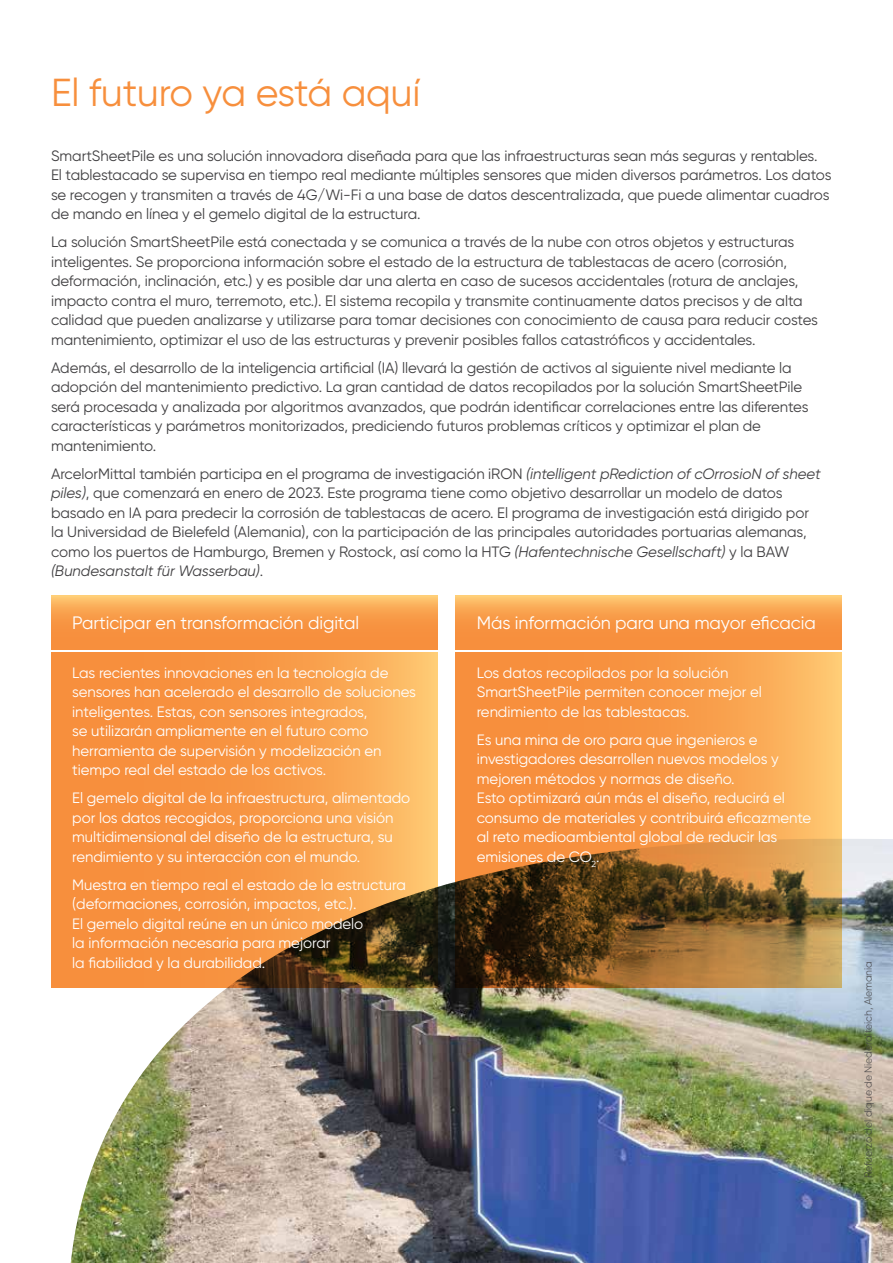
<style>
.page{position:relative;width:893px;height:1263px;background:#fff}
.page>*{position:absolute;margin:0;border:0;box-sizing:border-box;transform-origin:0 0}
.t1{font:39px "Gilroy";letter-spacing:-.005em;color:#f78f3d}
.t2{font:18px "Gilroy";letter-spacing:-.005em;color:#fff}
.t3{font:15px/19.5px "Gilroy";letter-spacing:-.005em;color:#414042}
.t4{font:15px/19.5px "Gilroy";letter-spacing:-.005em;color:#fff}
.t5{font:10.5px "Gilroy";letter-spacing:-.01em;color:#414042}
.s1{font-style:italic}
</style>
<div class="page">
<img style="left:71px;top:839px;width:822px;height:424px">
<svg style="left:455px;top:653px;width:387px;height:335px;background:#c5813d"></svg>
<svg style="left:51px;top:653px;width:387px;height:335px;background:#e69043"></svg>
<svg style="left:51px;top:596px;width:387px;height:54px;background:#f89d4a"></svg>
<svg style="left:455px;top:596px;width:387px;height:54px;background:#f89d4a"></svg>
<h1 class="t1" style="left:51px;top:69px;width:371px">El futuro ya está aquí</h1>
<p class="t3" style="left:51px;top:146px;width:782px">SmartSheetPile es una solución innovadora diseñada para que las infraestructuras sean más seguras y rentables.<br>El tablestacado se supervisa en tiempo real mediante múltiples sensores que miden diversos parámetros. Los datos se recogen y transmiten a través de 4G/Wi-Fi a una base de datos descentralizada, que puede alimentar cuadros de mando en línea y el gemelo digital de la estructura.</p>
<p class="t3" style="left:51px;top:232px;width:768px">La solución SmartSheetPile está conectada y se comunica a través de la nube con otros objetos y estructuras inteligentes. Se proporciona información sobre el estado de la estructura de tablestacas de acero (corrosión, deformación, inclinación, etc.) y es posible dar una alerta en caso de sucesos accidentales (rotura de anclajes, impacto contra el muro, terremoto, etc.). El sistema recopila y transmite continuamente datos precisos y de alta calidad que pueden analizarse y utilizarse para tomar decisiones con conocimiento de causa para reducir costes mantenimiento, optimizar el uso de las estructuras y prevenir posibles fallos catastróficos y accidentales.</p>
<p class="t3" style="left:51px;top:358px;width:759px">Además, el desarrollo de la inteligencia artificial (IA) llevará la gestión de activos al siguiente nivel mediante la adopción del mantenimiento predictivo. La gran cantidad de datos recopilados por la solución SmartSheetPile será procesada y analizada por algoritmos avanzados, que podrán identificar correlaciones entre las diferentes características y parámetros monitorizados, prediciendo futuros problemas críticos y optimizar el plan de mantenimiento.</p>
<p class="t3" style="left:51px;top:464px;width:771px">ArcelorMittal también participa en el programa de investigación iRON <span class="s1">(intelligent pRediction of cOrrosioN of sheet piles)</span>, que comenzará en enero de 2023. Este programa tiene como objetivo desarrollar un modelo de datos basado en IA para predecir la corrosión de tablestacas de acero. El programa de investigación está dirigido por la Universidad de Bielefeld (Alemania), con la participación de las principales autoridades portuarias alemanas, como los puertos de Hamburgo, Bremen y Rostock, así como la HTG <span class="s1">(Hafentechnische Gesellschaft)</span> y la BAW <span class="s1">(Bundesanstalt für Wasserbau)</span>.</p>
<p class="t2" style="left:72px;top:612px;width:288px">Participar en transformación digital</p>
<p class="t4" style="left:72px;top:663px;width:345px">Las recientes innovaciones en la tecnología de sensores han acelerado el desarrollo de soluciones inteligentes. Estas, con sensores integrados,<br>se utilizarán ampliamente en el futuro como herramienta de supervisión y modelización en tiempo real del estado de los activos.</p>
<p class="t4" style="left:72px;top:788px;width:340px">El gemelo digital de la infraestructura, alimentado por los datos recogidos, proporciona una visión multidimensional del diseño de la estructura, su rendimiento y su interacción con el mundo.</p>
<p class="t4" style="left:72px;top:875px;width:335px">Muestra en tiempo real el estado de la estructura (deformaciones, corrosión, impactos, etc.).<br>El gemelo digital reúne en un único modelo<br>la información necesaria para mejorar<br>la fiabilidad y la durabilidad.</p>
<p class="t2" style="left:477px;top:612px;width:341px">Más información para una mayor eficacia</p>
<p class="t4" style="left:477px;top:662px;width:287px">Los datos recopilados por la solución<br>SmartSheetPile permiten conocer mejor el rendimiento de las tablestacas.</p>
<p class="t4" style="left:477px;top:729px;width:336px">Es una mina de oro para que ingenieros e investigadores desarrollen nuevos modelos y mejoren métodos y normas de diseño.<br>Esto optimizará aún más el diseño, reducirá el consumo de materiales y contribuirá eficazmente al reto medioambiental global de reducir las emisiones de CO<sub>2</sub>.</p>
<p class="t5" style="left:862px;top:1178px;width:218px;rotate:-90deg">Refuerzo del dique de Niederalteich, Alemania</p>
</div>
